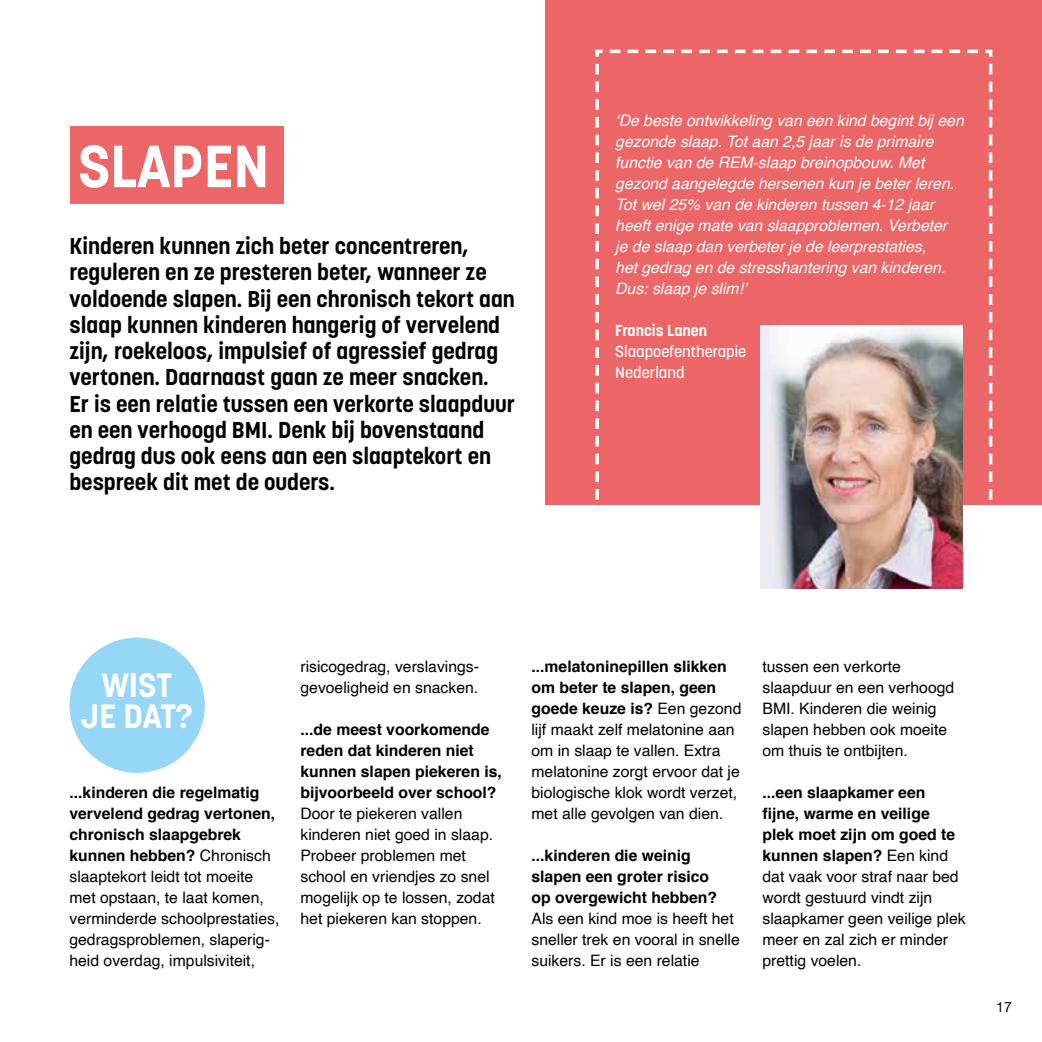
<style>
.page{position:relative;width:1042px;height:1042px;background:#fff}
.page>*{position:absolute;margin:0;border:0;box-sizing:border-box;transform-origin:0 0}
.t1{font:700 58.8px "Korolev";color:#fff}
.t2{font:700 33.43px/31.5px "Korolev";color:#fff;text-align:center}
.t3{font:700 22.75px/26.2px "Korolev";color:#000}
.t4{font:15.75px/21px "Helvetica";color:#000}
.t5{font:italic 15.75px/21px "Helvetica";color:#fff}
.t6{font:700 15.75px/21px "Helvetica";color:#000}
.t7{font:500 15.75px/21px "Korolev";color:#fff}
.t8{font:700 15.75px "Korolev";color:#fff}
.t9{font:14px "Helvetica Neue";color:#000}
.s1{font-weight:700}
</style>
<div class="page">
<div style="left:546px;top:0;width:496px;height:504px;background:#ec6667"></div>
<svg style="left:594px;top:49px;width:400px;height:520px"></svg>
<img style="left:761px;top:326px;width:201px;height:262px">
<div style="left:70px;top:126px;width:214px;height:78px;background:#ec6667"></div>
<div style="left:69px;top:637px;width:136px;height:136px;background:#96d6f7;border-radius:50%"></div>
<h1 class="t1" style="left:78px;top:129px;width:192px">SLAPEN</h1>
<p class="t3" style="left:69px;top:233px;width:447px">Kinderen kunnen zich beter concentreren, reguleren en ze presteren beter, wanneer ze voldoende slapen. Bij een chronisch tekort aan slaap kunnen kinderen hangerig of vervelend zijn, roekeloos, impulsief of agressief gedrag vertonen. Daarnaast gaan ze meer snacken.<br>Er is een relatie tussen een verkorte slaapduur en een verhoogd BMI. Denk bij bovenstaand gedrag dus ook eens aan een slaaptekort en bespreek dit met de ouders.</p>
<p class="t5" style="left:615px;top:110px;width:350px">‘De beste ontwikkeling van een kind begint bij een gezonde slaap. Tot aan 2,5 jaar is de primaire functie van de REM-slaap breinopbouw. Met gezond aangelegde hersenen kun je beter leren.<br>Tot wel 25% van de kinderen tussen 4-12 jaar heeft enige mate van slaapproblemen. Verbeter<br>je de slaap dan verbeter je de leerprestaties,<br>het gedrag en de stresshantering van kinderen.<br>Dus: slaap je slim!’</p>
<p class="t8" style="left:615px;top:320px;width:93px">Francis Lanen</p>
<p class="t7" style="left:615px;top:341px;width:133px">Slaapoefentherapie<br>Nederland</p>
<h2 class="t2" style="left:81px;top:669px;width:113px">WIST<br>JE DAT?</h2>
<p class="t4" style="left:69px;top:782px;width:211px"><span class="s1">...kinderen die regelmatig vervelend gedrag vertonen, chronisch slaapgebrek kunnen hebben?</span> Chronisch slaaptekort leidt tot moeite met opstaan, te laat komen, verminderde schoolprestaties, gedragsproblemen, slaperig&shy;heid overdag, impulsiviteit,</p>
<p class="t4" style="left:300px;top:656px;width:180px">risicogedrag, verslavings&shy;gevoeligheid en snacken.</p>
<p class="t6" style="left:300px;top:719px;width:203px">...de meest voorkomende reden dat kinderen niet kunnen slapen piekeren is, bijvoorbeeld over school?</p>
<p class="t4" style="left:300px;top:803px;width:196px">Door te piekeren vallen kinderen niet goed in slaap.<br>Probeer problemen met school en vriendjes zo snel mogelijk op te lossen, zodat het piekeren kan stoppen.</p>
<p class="t4" style="left:531px;top:656px;width:211px"><span class="s1">...melatoninepillen slikken om beter te slapen, geen goede keuze is?</span> Een gezond lijf maakt zelf melatonine aan om in slaap te vallen. Extra melatonine zorgt ervoor dat je biologische klok wordt verzet, met alle gevolgen van dien.</p>
<p class="t6" style="left:531px;top:845px;width:187px">...kinderen die weinig slapen een groter risico op overgewicht hebben?</p>
<p class="t4" style="left:531px;top:908px;width:210px">Als een kind moe is heeft het sneller trek en vooral in snelle suikers. Er is een relatie</p>
<p class="t4" style="left:762px;top:656px;width:193px">tussen een verkorte slaapduur en een verhoogd<br>BMI. Kinderen die weinig slapen hebben ook moeite om thuis te ontbijten.</p>
<p class="t4" style="left:762px;top:782px;width:205px"><span class="s1">...een slaapkamer een fijne, warme en veilige<br>plek moet zijn om goed te kunnen slapen?</span> Een kind dat vaak voor straf naar bed wordt gestuurd vindt zijn slaapkamer geen veilige plek meer en zal zich er minder prettig voelen.</p>
<p class="t9" style="left:996px;top:996px;width:17px">17</p>
</div>
